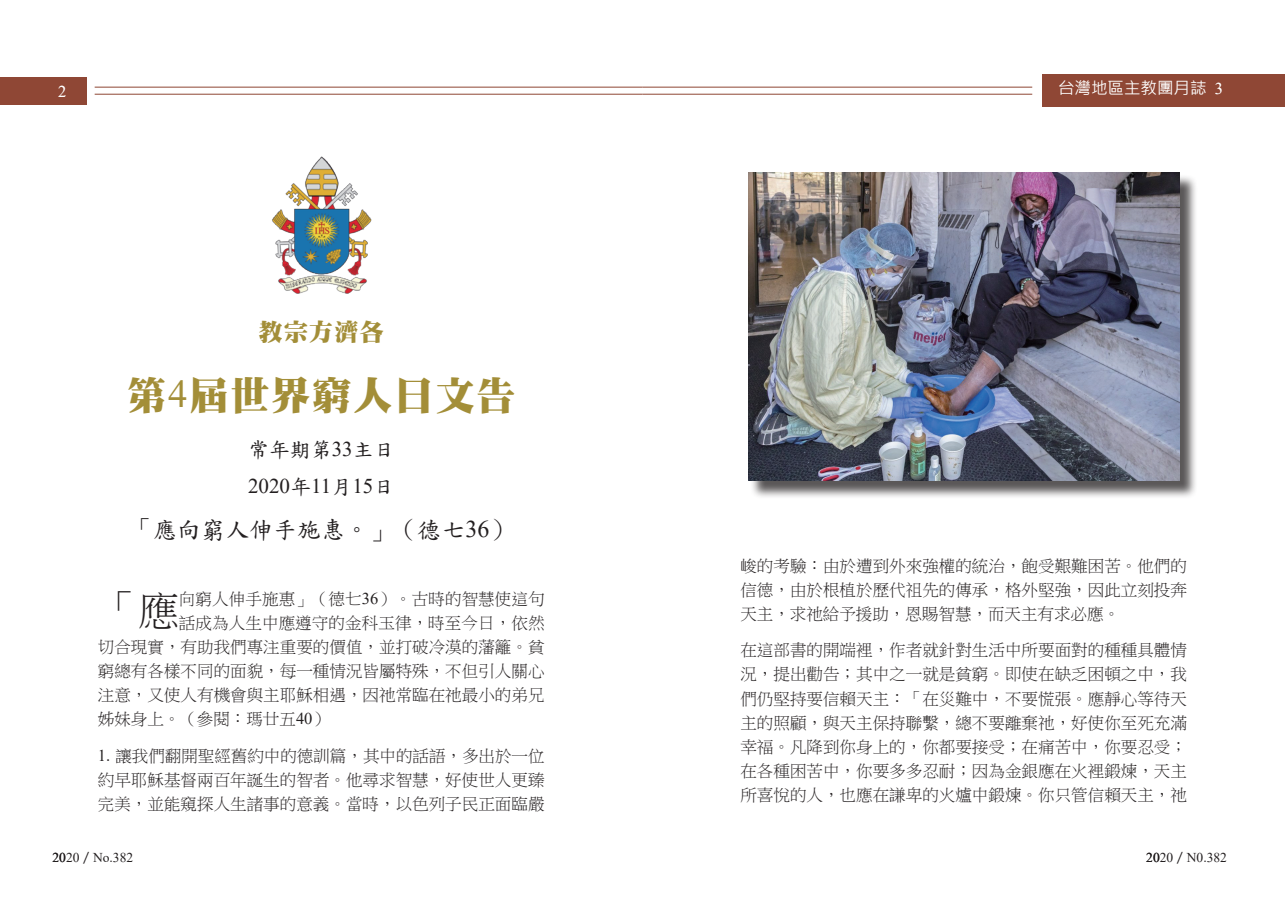
<style>
.page{position:relative;width:1285px;height:919px;background:#fff}
.page>*{position:absolute;margin:0;border:0;box-sizing:border-box;transform-origin:0 0}
.t1{font:40.5px "P Ming Li U";color:#231f20}
.t2{font:39px "DF Ming W12 WIN BF";letter-spacing:.05em;color:#a38e38}
.t3{font:24px "DF Kai Shu SB Estd BF";color:#231f20}
.t4{font:24px "DF Ming W12 WIN BF";letter-spacing:.05em;color:#a38e38}
.t5{font:21px "Times New Roman";color:#231f20}
.t6{font:21px "DF Kai Shu SB Estd BF";color:#231f20}
.t7{font:16.5px/24px "P Ming Li U";color:#231f20;text-align:justify}
.t8{font:16.5px "Microsoft Jheng Hei";color:#fff}
.t9{font:16.5px "Times New Roman";color:#fff}
.t10{font:13.5px "Times New Roman";color:#231f20}
.s1{font-family:"Times New Roman"}
.s2{font-family:"DF Kai Shu SB Estd BF"}
.s3{font-family:"Microsoft Jheng Hei"}
</style>
<div class="page">
<hr style="left:95px;top:86px;width:547px;height:2px;background:#7a250f">
<hr style="left:95px;top:94px;width:547px;height:1px;background:#7a250f">
<hr style="left:642px;top:86px;width:390px;height:2px;background:#7a250f">
<hr style="left:642px;top:94px;width:390px;height:1px;background:#7a250f">
<div style="left:0;top:77px;width:86px;height:27px;background:#8f4735"></div>
<div style="left:1042px;top:74px;width:242px;height:33px;background:#8f4735"></div>
<img style="left:272px;top:156px;width:100px;height:137px">
<div style="left:750px;top:174px;width:447px;height:324px;background:#231f20;opacity:.75"></div>
<img style="left:748px;top:172px;width:431px;height:308px">
<p class="t9" style="left:58px;top:79px;width:10px">2</p>
<p class="t8" style="left:1057px;top:78px;width:166px">台灣地區主教團月誌 <span class="s1">3</span></p>
<h3 class="t4" style="left:259px;top:320px;width:126px">教宗方濟各</h3>
<h2 class="t2" style="left:127px;top:376px;width:390px">第<span class="s1">4</span>屆世界窮人日文告</h2>
<p class="t6" style="left:248px;top:439px;width:148px">常年期第<span class="s1">33</span>主日</p>
<p class="t5" style="left:248px;top:471px;width:148px">2020<span class="s2">年</span>11<span class="s2">月</span>15<span class="s2">日</span></p>
<h3 class="t3" style="left:129px;top:517px;width:385px">「應向窮人伸手施惠。」（德七<span class="s1">36</span>）</h3>
<h1 class="t1" style="left:98px;top:590px;width:82px">「應</h1>
<p class="t7" style="left:179px;top:587px;width:367px">向窮人伸手施惠」（德七<span class="s1">36</span>）。古時的智慧使這句</p>
<p class="t7" style="left:179px;top:611px;width:367px">話成為人生中應遵守的金科玉律，時至今日，依然</p>
<p class="t7" style="left:98px;top:635px;width:448px">切合現實，有助我們專注重要的價值，並打破冷漠的藩籬。貧</p>
<p class="t7" style="left:98px;top:659px;width:448px">窮總有各樣不同的面貌，每一種情況皆屬特殊，不但引人關心</p>
<p class="t7" style="left:98px;top:683px;width:448px">注意，又使人有機會與主耶穌相遇，因祂常臨在祂最小的弟兄</p>
<p class="t7" style="left:98px;top:707px;width:232px">姊妹身上。（參閱：瑪廿五<span class="s1">40</span>）</p>
<p class="t7" style="left:98px;top:744px;width:448px"><span class="s1">1.</span> 讓我們翻開聖經舊約中的德訓篇，其中的話語，多出於一位約早耶穌基督兩百年誕生的智者。他尋求智慧，好使世人更臻完美，並能窺探人生諸事的意義。當時，以色列子民正面臨嚴</p>
<p class="t7" style="left:740px;top:553px;width:448px">峻的考驗：由於遭到外來強權的統治，飽受艱難困苦。他們的信德，由於根植於歷代祖先的傳承，格外堅強，因此立刻投奔天主，求祂給予援助，恩賜智慧，而天主有求必應。</p>
<p class="t7" style="left:740px;top:638px;width:448px">在這部書的開端裡，作者就針對生活中所要面對的種種具體情況，提出勸告；其中之一就是貧窮。即使在缺乏困頓之中，我們仍堅持要信賴天主：「在災難中，不要慌張。應靜心等待天主的照顧，與天主保持聯繫，總不要離棄祂，好使你至死充滿幸福。凡降到你身上的，你都要接受；在痛苦中，你要忍受；在各種困苦中，你要多多忍耐；因為金銀應在火裡鍛煉，天主所喜悅的人，也應在謙卑的火爐中鍛煉。你只管信賴天主，祂</p>
<p class="t10" style="left:53px;top:848px;width:82px">2020<span class="s3">／</span>No.382</p>
<p class="t10" style="left:1145px;top:848px;width:82px">2020<span class="s3">／</span>N0.382</p>
</div>
